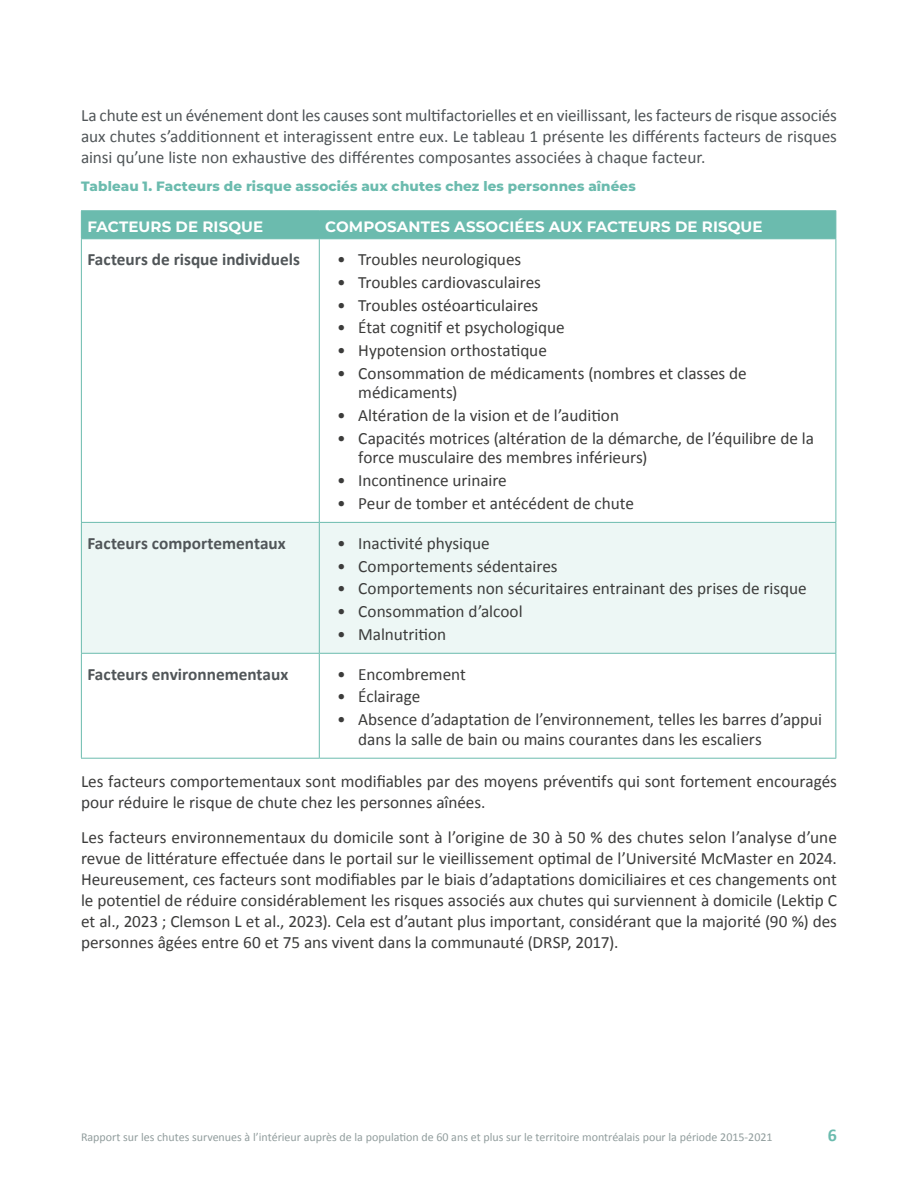
<style>
.page{position:relative;width:918px;height:1188px;background:#fff}
.page>*{position:absolute;margin:0;border:0;box-sizing:border-box;transform-origin:0 0}
.t1{font:700 18px "Calibri";color:#6bbbae}
.t2{font:17.25px/21px "Calibri";letter-spacing:-.005em;color:#3c3c3b}
.t3{font:17.25px/21px "Calibri";letter-spacing:-.005em;color:#505558;text-align:justify}
.t4{font:700 17.25px "Calibri";color:#505558}
.t5{font:700 15px "Montserrat";letter-spacing:.01em;color:#fff}
.t6{font:800 13.5px "Montserrat";letter-spacing:.01em;color:#6bbbae}
.t7{font:12px "Calibri";color:#919d9d}
</style>
<div class="page">
<div style="left:82px;top:523px;width:754px;height:130px;background:#edf7f5"></div>
<hr style="left:81px;top:210px;width:238px;height:1px;background:#6bbbae">
<hr style="left:319px;top:210px;width:517px;height:1px;background:#6bbbae">
<div style="left:81px;top:211px;width:756px;height:28px;background:#6bbbae"></div>
<hr style="left:81px;top:238px;width:238px;height:1px;background:#6bbbae">
<hr style="left:81px;top:239px;width:1px;height:283px;background:#6bbbae">
<hr style="left:319px;top:238px;width:517px;height:1px;background:#6bbbae">
<hr style="left:319px;top:239px;width:1px;height:283px;background:#6bbbae">
<hr style="left:836px;top:239px;width:1px;height:283px;background:#6bbbae">
<hr style="left:81px;top:522px;width:238px;height:1px;background:#6bbbae">
<hr style="left:81px;top:523px;width:1px;height:130px;background:#6bbbae">
<hr style="left:319px;top:522px;width:517px;height:1px;background:#6bbbae">
<hr style="left:319px;top:523px;width:1px;height:130px;background:#6bbbae">
<hr style="left:836px;top:523px;width:1px;height:130px;background:#6bbbae">
<hr style="left:81px;top:653px;width:238px;height:1px;background:#6bbbae">
<hr style="left:81px;top:654px;width:1px;height:104px;background:#6bbbae">
<hr style="left:319px;top:653px;width:517px;height:1px;background:#6bbbae">
<hr style="left:319px;top:654px;width:1px;height:104px;background:#6bbbae">
<hr style="left:836px;top:654px;width:1px;height:104px;background:#6bbbae">
<hr style="left:81px;top:758px;width:238px;height:1px;background:#6bbbae">
<hr style="left:319px;top:758px;width:517px;height:1px;background:#6bbbae">
<p class="t3" style="left:81px;top:104px;width:758px">La chute est un événement dont les causes sont multifactorielles et en vieillissant, les facteurs de risque associés aux chutes s’additionnent et interagissent entre eux. Le tableau 1 présente les différents facteurs de risques ainsi qu’une liste non exhaustive des différentes composantes associées à chaque facteur.</p>
<p class="t6" style="left:81px;top:176px;width:556px">Tableau 1. Facteurs de risque associés aux chutes chez les personnes aînées</p>
<p class="t5" style="left:87px;top:216px;width:177px">FACTEURS DE RISQUE</p>
<p class="t5" style="left:325px;top:216px;width:439px">COMPOSANTES ASSOCIÉES AUX FACTEURS DE RISQUE</p>
<p class="t4" style="left:87px;top:247px;width:214px">Facteurs de risque individuels</p>
<p class="t2" style="left:337px;top:249px;width:185px">• Troubles neurologiques</p>
<p class="t2" style="left:337px;top:271px;width:205px">• Troubles cardiovasculaires</p>
<p class="t2" style="left:337px;top:294px;width:202px">• Troubles ostéoarticulaires</p>
<p class="t2" style="left:337px;top:317px;width:229px">• État cognitif et psychologique</p>
<p class="t2" style="left:337px;top:339px;width:211px">• Hypotension orthostatique</p>
<p class="t2" style="left:358px;top:363px;width:390px;line-height:19.5px;text-indent:-21px">• Consommation de médicaments (nombres et classes de médicaments)</p>
<p class="t2" style="left:337px;top:404px;width:283px">• Altération de la vision et de l’audition</p>
<p class="t2" style="left:358px;top:428px;width:457px;line-height:19.5px;text-indent:-21px">• Capacités motrices (altération de la démarche, de l’équilibre de la force musculaire des membres inférieurs)</p>
<p class="t2" style="left:337px;top:469px;width:171px">• Incontinence urinaire</p>
<p class="t2" style="left:337px;top:492px;width:298px">• Peur de tomber et antécédent de chute</p>
<p class="t4" style="left:87px;top:531px;width:200px">Facteurs comportementaux</p>
<p class="t2" style="left:337px;top:532px;width:154px">• Inactivité physique</p>
<p class="t2" style="left:337px;top:555px;width:222px">• Comportements sédentaires</p>
<p class="t2" style="left:337px;top:578px;width:471px">• Comportements non sécuritaires entrainant des prises de risque</p>
<p class="t2" style="left:337px;top:600px;width:187px">• Consommation d’alcool</p>
<p class="t2" style="left:337px;top:623px;width:111px">• Malnutrition</p>
<p class="t4" style="left:87px;top:662px;width:202px">Facteurs environnementaux</p>
<p class="t2" style="left:337px;top:663px;width:130px">• Encombrement</p>
<p class="t2" style="left:337px;top:686px;width:85px">• Éclairage</p>
<p class="t2" style="left:358px;top:709px;width:465px;line-height:19.5px;text-indent:-21px">• Absence d’adaptation de l’environnement, telles les barres d’appui dans la salle de bain ou mains courantes dans les escaliers</p>
<p class="t2" style="left:81px;top:770px;width:758px">Les facteurs comportementaux sont modifiables par des moyens préventifs qui sont fortement encouragés pour réduire le risque de chute chez les personnes aînées.</p>
<p class="t2" style="left:81px;top:826px;width:758px;text-align:justify">Les facteurs environnementaux du domicile sont à l’origine de 30 à 50 % des chutes selon l’analyse d’une revue de littérature effectuée dans le portail sur le vieillissement optimal de l’Université McMaster en 2024.<br>Heureusement, ces facteurs sont modifiables par le biais d’adaptations domiciliaires et ces changements ont le potentiel de réduire considérablement les risques associés aux chutes qui surviennent à domicile (Lektip C et al., 2023 ; Clemson L et al., 2023). Cela est d’autant plus important, considérant que la majorité (90 %) des personnes âgées entre 60 et 75 ans vivent dans la communauté (DRSP, 2017).</p>
<p class="t7" style="left:81px;top:1129px;width:693px">Rapport sur les chutes survenues à l’intérieur auprès de la population de 60 ans et plus sur le territoire montréalais pour la période 2015-2021</p>
<p class="t1" style="left:828px;top:1122px;width:11px">6</p>
</div>
